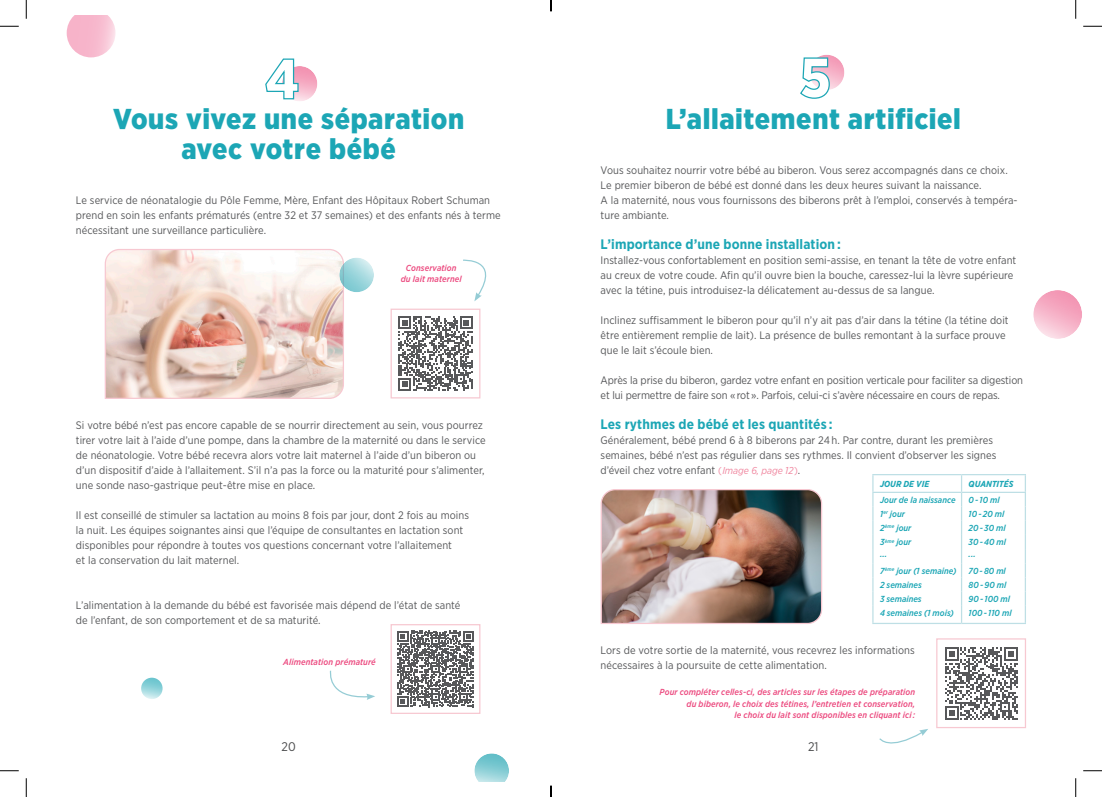
<style>
.page{position:relative;width:1102px;height:797px;background:#fff}
.page>*{position:absolute;margin:0;border:0;box-sizing:border-box;transform-origin:0 0}
.t1{font:900 28.75px/30px "Gotham Narrow";letter-spacing:.02em;color:#1ca6b5;text-align:center}
.Text{font:700 13.75px "Gotham Narrow";letter-spacing:.01em;color:#1ca6b5}
.t2{font:12.5px "Gotham Narrow";color:#4b4c4d}
.Text-2{font:10.88px/15px "Gotham Narrow";letter-spacing:.005em;color:#57585a}
.Text-3{font:italic 500 8.75px/11.2px "Gotham Narrow";letter-spacing:.01em;color:#ec4b80;text-align:right}
.Text-4{font:italic 500 8.75px "Gotham Narrow";color:#1ca6b5}
.Text-5{font:italic 700 8.75px "Gotham Narrow";color:#1ca6b5}
.s1{font-size:10px;color:#f0869f}
.s2{font-style:italic;font-size:10px;color:#f0869f}
</style>
<div class="page">
<div style="left:281px;top:65px;width:37px;height:38px;background:#f4b1b0;opacity:.1"></div>
<svg style="left:265px;top:58px;width:34px;height:42px"></svg>
<div style="left:808px;top:54px;width:37px;height:37px;background:#f4b1b0;opacity:.1"></div>
<svg style="left:800px;top:57px;width:30px;height:42px"></svg>
<svg style="left:329px;top:670px;width:46px;height:30px"></svg>
<svg style="left:879px;top:729px;width:49px;height:15px"></svg>
<svg style="left:104px;top:249px;width:240px;height:150px;background:#ead1c8"></svg>
<img style="left:600px;top:489px;width:222px;height:135px">
<svg style="left:398px;top:316px;width:74px;height:74px"></svg>
<div style="left:390px;top:308px;width:90px;height:90px;border:1px solid #f7c8d1"></div>
<svg style="left:397px;top:631px;width:76px;height:76px"></svg>
<div style="left:390px;top:624px;width:90px;height:90px;border:1px solid #f7c8d1"></div>
<svg style="left:945px;top:647px;width:72px;height:72px"></svg>
<div style="left:936px;top:638px;width:89px;height:90px;border:1px solid #f7c8d1"></div>
<hr style="left:872px;top:474px;width:89px;height:1px;background:#bedfe5">
<hr style="left:961px;top:474px;width:64px;height:1px;background:#bedfe5">
<hr style="left:872px;top:491px;width:89px;height:2px;background:#bedfe5">
<hr style="left:961px;top:491px;width:64px;height:2px;background:#bedfe5">
<svg style="left:872px;top:475px;width:1px;height:148px"></svg>
<svg style="left:960px;top:475px;width:2px;height:148px"></svg>
<svg style="left:1024px;top:475px;width:1px;height:148px"></svg>
<hr style="left:872px;top:623px;width:89px;height:1px;background:#bedfe5">
<hr style="left:961px;top:623px;width:64px;height:1px;background:#bedfe5">
<svg style="left:67px;top:16px;width:48px;height:41px;background:#f8c5d6"></svg>
<div style="left:1031px;top:290px;width:52px;height:50px;background:#f4b1b0;opacity:.1"></div>
<div style="left:473px;top:753px;width:37px;height:28px;background:#f4b1b0;opacity:.1"></div>
<div style="left:338px;top:257px;width:37px;height:36px;background:#f4b1b0;opacity:.1"></div>
<svg style="left:141px;top:677px;width:21px;height:22px"></svg>
<svg style="left:463px;top:259px;width:24px;height:42px"></svg>
<svg style="left:0;top:25px;width:19px;height:2px"></svg>
<svg style="left:1083px;top:25px;width:18px;height:2px"></svg>
<svg style="left:0;top:770px;width:19px;height:1px"></svg>
<svg style="left:1083px;top:770px;width:18px;height:1px"></svg>
<svg style="left:25px;top:0;width:2px;height:19px"></svg>
<svg style="left:25px;top:778px;width:2px;height:19px"></svg>
<svg style="left:1075px;top:0;width:1px;height:19px"></svg>
<svg style="left:1075px;top:778px;width:1px;height:19px"></svg>
<svg style="left:550px;top:785px;width:1px;height:12px"></svg>
<p class="t1" style="left:113px;top:103px;width:352px">Vous vivez une séparation avec votre bébé</p>
<p class="t1" style="left:665px;top:103px;width:296px">L’allaitement artificiel</p>
<p class="Text-2" style="left:76px;top:192px;width:426px">Le service de néonatalogie du Pôle Femme, Mère, Enfant des Hôpitaux Robert Schuman prend en soin les enfants prématurés (entre 32 et 37 semaines) et des enfants nés à terme nécessitant une surveillance particulière.</p>
<p class="Text-2" style="left:600px;top:162px;width:408px">Vous souhaitez nourrir votre bébé au biberon. Vous serez accompagnés dans ce choix.</p>
<p class="Text-2" style="left:600px;top:177px;width:382px">Le premier biberon de bébé est donné dans les deux heures suivant la naissance.</p>
<p class="Text-2" style="left:600px;top:192px;width:418px">A la maternité, nous vous fournissons des biberons prêt à l’emploi, conservés à tempéra&shy;ture ambiante.</p>
<p class="Text" style="left:600px;top:235px;width:242px">L’importance d’une bonne installation :</p>
<p class="Text-2" style="left:600px;top:252px;width:417px">Installez-vous confortablement en position semi-assise, en tenant la tête de votre enfant au creux de votre coude. Afin qu’il ouvre bien la bouche, caressez-lui la lèvre supérieure avec la tétine, puis introduisez-la délicatement au-dessus de sa langue.</p>
<p class="Text-2" style="left:600px;top:312px;width:409px">Inclinez suffisamment le biberon pour qu’il n’y ait pas d’air dans la tétine (la tétine doit être entièrement remplie de lait). La présence de bulles remontant à la surface prouve que le lait s’écoule bien.</p>
<p class="Text-2" style="left:600px;top:372px;width:424px">Après la prise du biberon, gardez votre enfant en position verticale pour faciliter sa digestion et lui permettre de faire son « rot ». Parfois, celui-ci s’avère nécessaire en cours de repas.</p>
<p class="Text" style="left:600px;top:415px;width:233px">Les rythmes de bébé et les quantités :</p>
<p class="Text-2" style="left:600px;top:432px;width:397px">Généralement, bébé prend 6 à 8 biberons par 24 h. Par contre, durant les premières semaines, bébé n’est pas régulier dans ses rythmes. Il convient d’observer les signes d’éveil chez votre enfant <span class="s1">(</span> <span class="s2">Image 6, page 12</span> <span class="s1">)</span>.</p>
<p class="Text-3" style="left:401px;top:262px;width:62px;text-align:center">Conservation du lait maternel</p>
<p class="Text-2" style="left:76px;top:417px;width:411px">Si votre bébé n’est pas encore capable de se nourrir directement au sein, vous pourrez tirer votre lait à l’aide d’une pompe, dans la chambre de la maternité ou dans le service de néonatologie. Votre bébé recevra alors votre lait maternel à l’aide d’un biberon ou d’un dispositif d’aide à l’allaitement. S’il n’a pas la force ou la maturité pour s’alimenter, une sonde naso-gastrique peut-être mise en place.</p>
<p class="Text-2" style="left:76px;top:507px;width:394px">Il est conseillé de stimuler sa lactation au moins 8 fois par jour, dont 2 fois au moins la nuit. Les équipes soignantes ainsi que l’équipe de consultantes en lactation sont disponibles pour répondre à toutes vos questions concernant votre l’allaitement<br>et la conservation du lait maternel.</p>
<p class="Text-2" style="left:76px;top:597px;width:386px">L’alimentation à la demande du bébé est favorisée mais dépend de l’état de santé de l’enfant, de son comportement et de sa maturité.</p>
<p class="Text-5" style="left:879px;top:478px;width:51px">JOUR DE VIE</p>
<p class="Text-5" style="left:968px;top:478px;width:46px">QUANTITÉS</p>
<p class="Text-4" style="left:879px;top:494px;width:77px">Jour de la naissance</p>
<p class="Text-4" style="left:968px;top:494px;width:33px">0 - 10 ml</p>
<p class="Text-4" style="left:879px;top:508px;width:26px">1<sup>er</sup> jour</p>
<p class="Text-4" style="left:968px;top:508px;width:37px">10 - 20 ml</p>
<p class="Text-4" style="left:879px;top:522px;width:33px">2<sup>ème</sup> jour</p>
<p class="Text-4" style="left:968px;top:522px;width:39px">20 - 30 ml</p>
<p class="Text-4" style="left:879px;top:537px;width:33px">3<sup>ème</sup> jour</p>
<p class="Text-4" style="left:968px;top:537px;width:39px">30 - 40 ml</p>
<p class="Text-4" style="left:879px;top:548px;width:9px">...</p>
<p class="Text-4" style="left:968px;top:548px;width:9px">...</p>
<p class="Text-4" style="left:879px;top:565px;width:78px">7<sup>ème</sup> jour (1 semaine)</p>
<p class="Text-4" style="left:968px;top:565px;width:39px">70 - 80 ml</p>
<p class="Text-4" style="left:879px;top:579px;width:43px">2 semaines</p>
<p class="Text-4" style="left:968px;top:579px;width:39px">80 - 90 ml</p>
<p class="Text-4" style="left:879px;top:593px;width:43px">3 semaines</p>
<p class="Text-4" style="left:968px;top:593px;width:43px">90 - 100 ml</p>
<p class="Text-4" style="left:879px;top:607px;width:75px">4 semaines (1 mois)</p>
<p class="Text-4" style="left:968px;top:607px;width:44px">100 - 110 ml</p>
<p class="Text-3" style="left:283px;top:656px;width:94px">Alimentation prématuré</p>
<p class="Text-2" style="left:600px;top:642px;width:315px">Lors de votre sortie de la maternité, vous recevrez les informations nécessaires à la poursuite de cette alimentation.</p>
<p class="Text-3" style="left:659px;top:686px;width:257px">Pour compléter celles-ci, des articles sur les étapes de préparation du biberon, le choix des tétines, l’entretien et conservation,<br>le choix du lait sont disponibles en cliquant ici :</p>
<p class="t2" style="left:281px;top:738px;width:16px">20</p>
<p class="t2" style="left:808px;top:738px;width:12px">21</p>
</div>
